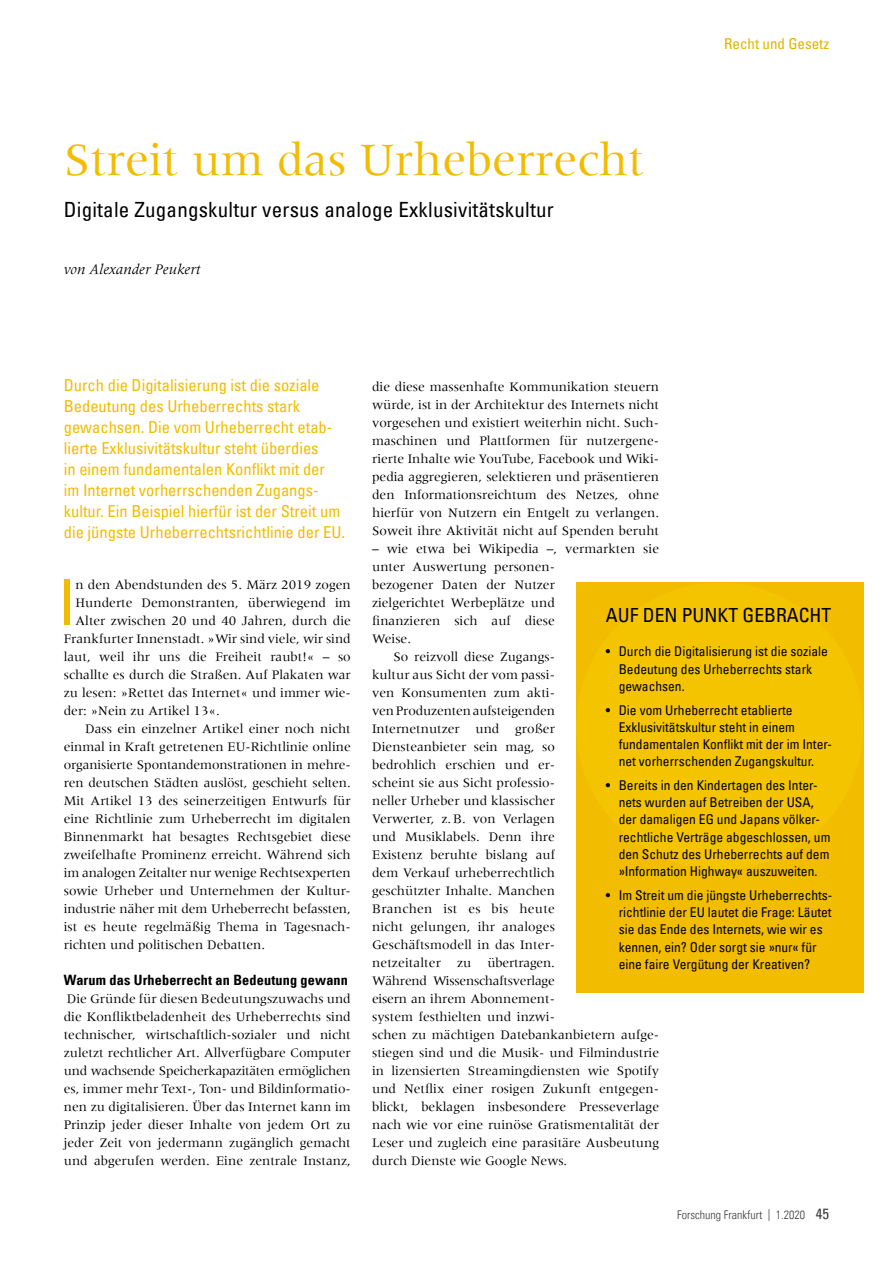
<style>
.page{position:relative;width:893px;height:1263px;background:#fff}
.page>*{position:absolute;margin:0;border:0;box-sizing:border-box;transform-origin:0 0}
.t1{font:condensed 63.3px "Univers Com 57";color:#f2bc00}
.t2{font:48px "Meridien";color:#f2bc00}
.t3{font:condensed 21px "Univers Com 57";letter-spacing:.01em;color:#000}
.t4{font:condensed 19.5px "Univers Com 57";color:#000}
.t5{font:condensed 16.5px/21px "Univers Com 57";color:#f2bc00}
.t6{font:italic 15px "Meridien Com";color:#000}
.t7{font:condensed 15px "Univers Com 57";color:#e1b400}
.t8{font:14.25px "Univers Com 67 Bold Cond";letter-spacing:.01em;color:#000}
.t9{font:13.5px/18px "Meridien";color:#000;text-align:justify}
.t10{font:condensed 13.5px/17.2px "Univers Com 57";color:#000}
.t11{font:13.5px "Meridien";letter-spacing:.02em;color:#000}
.t12{font:12px "Univers Com 47 Light Cond";color:#3c3c3b}
.s1{font-family:"Univers Com 57";font-stretch:condensed;font-size:15px}
</style>
<div class="page">
<div style="left:576px;top:582px;width:287px;height:410px;background:#f2bc00"></div>
<div style="left:576px;top:583px;width:287px;height:287px;background:#f5c400;border-radius:50%"></div>
<h2 class="t2" style="left:64px;top:133px;width:582px">Streit um das Urheberrecht</h2>
<h3 class="t3" style="left:64px;top:196px;width:491px">Digitale Zugangskultur versus analoge Exklusivitätskultur</h3>
<p class="t6" style="left:64px;top:260px;width:138px">von Alexander Peukert</p>
<p class="t7" style="left:724px;top:34px;width:107px">Recht und Gesetz</p>
<p class="t5" style="left:64px;top:374px;width:283px">Durch die Digitalisierung ist die soziale Bedeutung des Urheberrechts stark gewachsen. Die vom Urheberrecht etab&shy;lierte Exklusivitätskultur steht überdies<br>in einem fundamentalen Konflikt mit der<br>im Internet vorherrschenden Zugangs&shy;kultur. Ein Beispiel hierfür ist der Streit um die jüngste Urheberrechtsrichtlinie der EU.</p>
<h1 class="t1" style="left:58px;top:562px;width:19px">I</h1>
<p class="t9" style="left:76px;top:576px;width:277px">n den Abendstunden des 5. März 2019 zogen</p>
<p class="t9" style="left:76px;top:594px;width:277px">Hunderte Demonstranten, überwiegend im</p>
<p class="t9" style="left:76px;top:612px;width:277px">Alter zwischen 20 und 40 Jahren, durch die</p>
<p class="t9" style="left:64px;top:630px;width:289px">Frankfurter Innenstadt. »Wir sind viele, wir sind</p>
<p class="t9" style="left:64px;top:648px;width:288px">laut, weil ihr uns die Freiheit raubt!« – so</p>
<p class="t9" style="left:64px;top:666px;width:288px">schallte es durch die Straßen. Auf Plakaten war</p>
<p class="t9" style="left:64px;top:684px;width:289px">zu lesen: »Rettet das Internet« und immer wie-</p>
<p class="t9" style="left:64px;top:702px;width:158px">der: »Nein zu Artikel 13«.</p>
<p class="t9" style="left:85px;top:720px;width:267px">Dass ein einzelner Artikel einer noch nicht</p>
<p class="t9" style="left:64px;top:738px;width:289px">einmal in Kraft getretenen EU-Richtlinie online</p>
<p class="t9" style="left:64px;top:756px;width:289px">organisierte Spontandemonstrationen in mehre-</p>
<p class="t9" style="left:64px;top:774px;width:288px">ren deutschen Städten auslöst, geschieht selten.</p>
<p class="t9" style="left:64px;top:792px;width:289px">Mit Artikel 13 des seinerzeitigen Entwurfs für</p>
<p class="t9" style="left:64px;top:810px;width:289px">eine Richtlinie zum Urheberrecht im digitalen</p>
<p class="t9" style="left:64px;top:828px;width:288px">Binnenmarkt hat besagtes Rechtsgebiet diese</p>
<p class="t9" style="left:64px;top:846px;width:289px">zweifelhafte Prominenz erreicht. Während sich</p>
<p class="t9" style="left:64px;top:864px;width:288px">im analogen Zeitalter nur wenige Rechtsexperten</p>
<p class="t9" style="left:64px;top:882px;width:286px">sowie Urheber und Unternehmen der Kultur-</p>
<p class="t9" style="left:64px;top:900px;width:289px">industrie näher mit dem Urheberrecht befassten,</p>
<p class="t9" style="left:64px;top:918px;width:288px">ist es heute regelmäßig Thema in Tagesnach-</p>
<p class="t9" style="left:64px;top:936px;width:203px">richten und politischen Debatten.</p>
<p class="t8" style="left:64px;top:971px;width:286px">Warum das Urheberrecht an Bedeutung gewann</p>
<p class="t9" style="left:64px;top:990px;width:289px">Die Gründe für diesen Bedeutungszuwachs und die Konfliktbeladenheit des Urheberrechts sind technischer, wirtschaftlich-sozialer und nicht zuletzt rechtlicher Art. Allverfügbare Computer und wachsende Speicherkapazitäten ermöglichen es, immer mehr Text-, Ton- und Bildinformatio&shy;nen zu digitalisieren. Über das Internet kann im Prinzip jeder dieser Inhalte von jedem Ort zu jeder Zeit von jedermann zugänglich gemacht und abgerufen werden. Eine zentrale Instanz,</p>
<p class="t9" style="left:372px;top:378px;width:289px">die diese massenhafte Kommunikation steuern würde, ist in der Architektur des Internets nicht vorgesehen und existiert weiterhin nicht. Such&shy;maschinen und Plattformen für nutzergene&shy;rierte Inhalte wie YouTube, Facebook und Wiki&shy;pedia aggregieren, selektieren und präsentieren den Informationsreichtum des Netzes, ohne hierfür von Nutzern ein Entgelt zu verlangen.<br>Soweit ihre Aktivität nicht auf Spenden beruht</p>
<p class="t9" style="left:372px;top:540px;width:288px">– wie etwa bei Wikipedia –, vermarkten sie</p>
<p class="t9" style="left:372px;top:558px;width:184px">unter Auswertung personen-</p>
<p class="t9" style="left:372px;top:576px;width:184px">bezogener Daten der Nutzer</p>
<p class="t9" style="left:372px;top:594px;width:184px">zielgerichtet Werbeplätze und</p>
<p class="t9" style="left:372px;top:612px;width:184px">finanzieren sich auf diese</p>
<p class="t9" style="left:372px;top:630px;width:41px">Weise.</p>
<p class="t9" style="left:393px;top:648px;width:163px">So reizvoll diese Zugangs-</p>
<p class="t9" style="left:372px;top:666px;width:184px">kultur aus Sicht der vom passi-</p>
<p class="t9" style="left:372px;top:684px;width:184px">ven Konsumenten zum akti-</p>
<p class="t9" style="left:372px;top:702px;width:184px">ven Produzenten aufsteigenden</p>
<p class="t9" style="left:372px;top:720px;width:184px">Internetnutzer und großer</p>
<p class="t9" style="left:372px;top:738px;width:184px">Diensteanbieter sein mag, so</p>
<p class="t9" style="left:372px;top:756px;width:184px">bedrohlich erschien und er-</p>
<p class="t9" style="left:372px;top:774px;width:184px">scheint sie aus Sicht professio-</p>
<p class="t9" style="left:372px;top:792px;width:184px">neller Urheber und klassischer</p>
<p class="t9" style="left:372px;top:810px;width:184px">Verwerter, z.B. von Verlagen</p>
<p class="t9" style="left:372px;top:828px;width:184px">und Musiklabels. Denn ihre</p>
<p class="t9" style="left:372px;top:845px;width:184px">Existenz beruhte bislang auf</p>
<p class="t9" style="left:372px;top:863px;width:184px">dem Verkauf urheberrechtlich</p>
<p class="t9" style="left:372px;top:881px;width:184px">geschützter Inhalte. Manchen</p>
<p class="t11" style="left:372px;top:901px;width:184px">Branchen ist es bis heute</p>
<p class="t9" style="left:372px;top:917px;width:184px">nicht gelungen, ihr analoges</p>
<p class="t9" style="left:372px;top:935px;width:184px">Geschäftsmodell in das Inter-</p>
<p class="t9" style="left:372px;top:953px;width:184px">netzeitalter zu übertragen.</p>
<p class="t9" style="left:372px;top:971px;width:184px">Während Wissenschaftsverlage</p>
<p class="t9" style="left:372px;top:989px;width:184px">eisern an ihrem Abonnement-</p>
<p class="t9" style="left:372px;top:1007px;width:184px">system festhielten und inzwi-</p>
<p class="t9" style="left:372px;top:1025px;width:289px">schen zu mächtigen Datebankanbietern aufge-</p>
<p class="t9" style="left:372px;top:1043px;width:289px">stiegen sind und die Musik- und Filmindustrie</p>
<p class="t9" style="left:372px;top:1061px;width:289px">in lizensierten Streamingdiensten wie Spotify</p>
<p class="t9" style="left:372px;top:1079px;width:286px">und Netflix einer rosigen Zukunft entgegen-</p>
<p class="t9" style="left:372px;top:1097px;width:289px">blickt, beklagen insbesondere Presseverlage</p>
<p class="t9" style="left:372px;top:1115px;width:289px">nach wie vor eine ruinöse Gratismentalität der</p>
<p class="t9" style="left:372px;top:1133px;width:289px">Leser und zugleich eine parasitäre Ausbeutung</p>
<p class="t9" style="left:372px;top:1151px;width:197px">durch Dienste wie Google News.</p>
<h3 class="t4" style="left:606px;top:603px;width:227px">AUF DEN PUNKT GEBRACHT</h3>
<p class="t10" style="left:619px;top:643px;width:211px;text-indent:-13px">• Durch die Digitalisierung ist die soziale<br>Bedeutung des Urheberrechts stark gewachsen.</p>
<p class="t10" style="left:619px;top:701px;width:213px;text-indent:-13px">• Die vom Urheberrecht etablierte Exklusivitätskultur steht in einem fundamentalen Konflikt mit der im Inter&shy;net vorherrschenden Zugangskultur.</p>
<p class="t10" style="left:619px;top:776px;width:213px;text-indent:-13px">• Bereits in den Kindertagen des Inter-- nets wurden auf Betreiben der USA, der damaligen EG und Japans völker&shy;rechtliche Verträge abgeschlossen, um den Schutz des Urheberrechts auf dem »Information Highway« auszuweiten.</p>
<p class="t10" style="left:619px;top:886px;width:215px;text-indent:-13px">• Im Streit um die jüngste Urheberrechts&shy;richtlinie der EU lautet die Frage: Läutet sie das Ende des Internets, wie wir es kennen, ein? Oder sorgt sie »nur« für eine faire Vergütung der Kreativen?</p>
<p class="t12" style="left:677px;top:1208px;width:153px">Forschung Frankfurt | 1.2020 <span class="s1">45</span></p>
</div>
